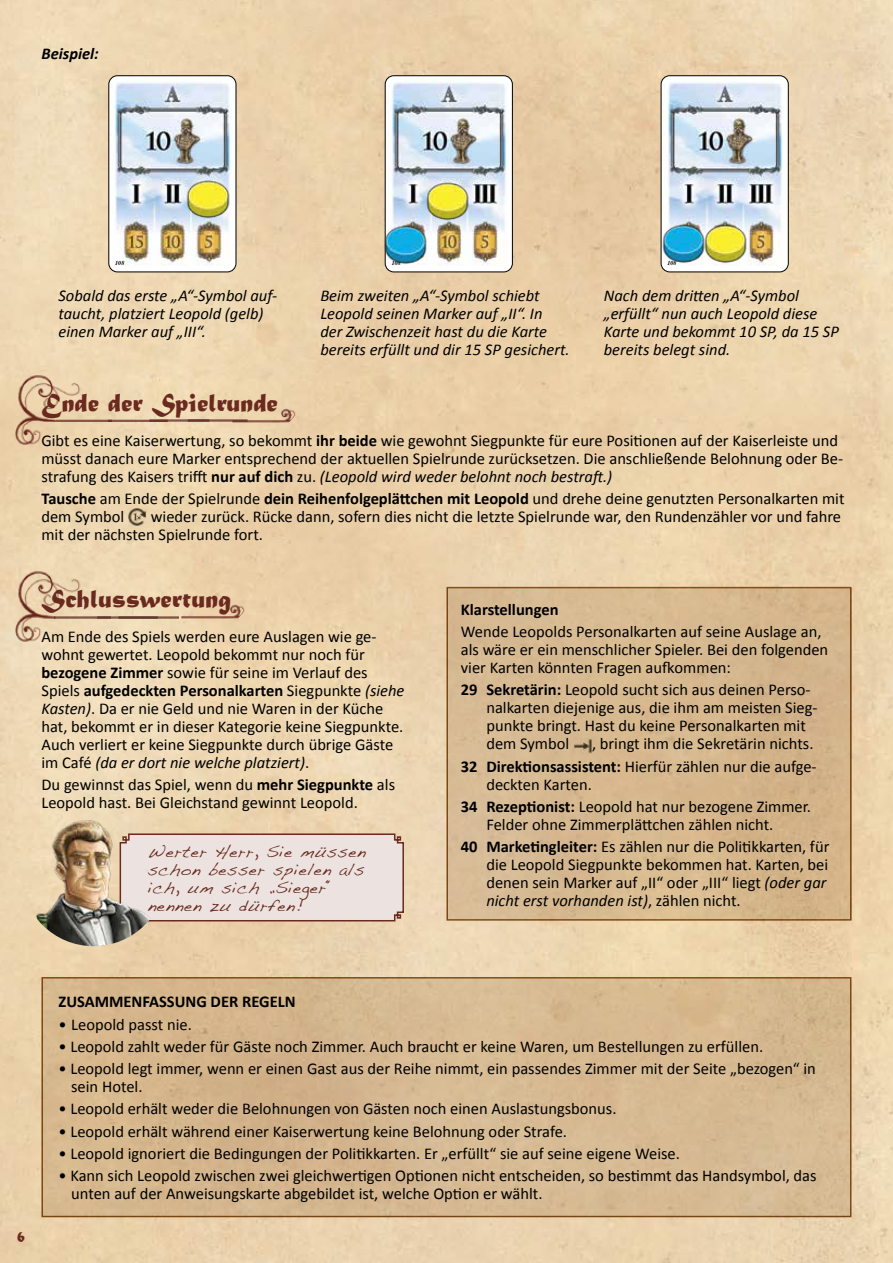
<style>
.page{position:relative;width:893px;height:1263px;background:#fff}
.page>*{position:absolute;margin:0;border:0;box-sizing:border-box;transform-origin:0 0}
.t1{font:27px "Matura MT Script Capitals";color:#6a2a1f}
.t2{font:16.5px/18px "Calibri";color:#000}
.t3{font:italic 16.5px/18px "Calibri";color:#000}
.t4{font:16.5px/18px "Handwriting Dakota";letter-spacing:.04em;color:#6a2a1f}
.t5{font:700 16.5px "Calibri";color:#000}
.t6{font:italic 700 16.5px "Calibri";color:#000}
.t7{font:15px "Matura MT Script Capitals";color:#6a2a1f}
.t8{font:italic 700 6.15px "Times";color:#000}
.s1{font-weight:700}
.s2{font-style:italic}
</style>
<div class="page">
<img style="left:0;top:0;width:893px;height:1263px">
<div style="left:447px;top:588px;width:404px;height:332px;background:#d6b88f"></div>
<div style="left:446px;top:587px;width:405px;height:334px;border:2px solid #8f6126"></div>
<div style="left:42px;top:978px;width:809px;height:238px;background:#d6b890"></div>
<div style="left:41px;top:977px;width:810px;height:240px;border:2px solid #8f6126"></div>
<div style="left:166px;top:833px;width:239px;height:89px;background:#ece3e0"></div>
<img style="left:109px;top:76px;width:127px;height:196px">
<div style="left:108px;top:75px;width:128px;height:197px;border:1px solid #000;border-radius:9px"></div>
<img style="left:180px;top:164px;width:56px;height:65px">
<img style="left:385px;top:76px;width:127px;height:196px">
<div style="left:385px;top:75px;width:128px;height:197px;border:1px solid #000;border-radius:9px"></div>
<img style="left:419px;top:166px;width:56px;height:65px">
<img style="left:377px;top:210px;width:57px;height:64px">
<img style="left:661px;top:76px;width:127px;height:196px">
<div style="left:661px;top:75px;width:128px;height:197px;border:1px solid #000;border-radius:9px"></div>
<img style="left:711px;top:209px;width:42px;height:64px">
<img style="left:655px;top:209px;width:56px;height:64px">
<img style="left:128px;top:509px;width:19px;height:17px">
<img style="left:573px;top:739px;width:19px;height:14px">
<img style="left:21px;top:803px;width:145px;height:143px">
<img style="left:13px;top:567px;width:35px;height:78px">
<img style="left:48px;top:567px;width:46px;height:78px">
<div style="left:158px;top:567px;width:21px;height:78px;background:#f0d9b4"></div>
<img style="left:181px;top:603px;width:72px;height:18px">
<div style="left:94px;top:567px;width:64px;height:78px;background:#f0dbb7"></div>
<img style="left:13px;top:371px;width:36px;height:78px">
<img style="left:49px;top:371px;width:55px;height:78px">
<img style="left:104px;top:371px;width:64px;height:78px">
<img style="left:248px;top:407px;width:56px;height:18px">
<div style="left:209px;top:370px;width:39px;height:78px;background:#eed8b1"></div>
<img style="left:146px;top:370px;width:63px;height:78px">
<p class="t6" style="left:41px;top:43px;width:59px">Beispiel:</p>
<p class="t8" style="left:115px;top:258px;width:11px">108</p>
<p class="t8" style="left:392px;top:258px;width:11px">108</p>
<p class="t8" style="left:668px;top:258px;width:11px">108</p>
<p class="t3" style="left:58px;top:286px;width:220px">Sobald das erste „A“-Symbol auf&shy;taucht, platziert Leopold (gelb) einen Marker auf „III“.</p>
<p class="t3" style="left:320px;top:286px;width:251px">Beim zweiten „A“-Symbol schiebt Leopold seinen Marker auf „II“. In<br>der Zwischenzeit hast du die Karte bereits erfüllt und dir 15 SP gesichert.</p>
<p class="t3" style="left:604px;top:286px;width:237px">Nach dem dritten „A“-Symbol „erfüllt“ nun auch Leopold diese<br>Karte und bekommt 10 SP, da 15 SP bereits belegt sind.</p>
<h1 class="t1" style="left:41px;top:386px;width:238px">Ende der Spielrunde</h1>
<p class="t2" style="left:41px;top:431px;width:803px">Gibt es eine Kaiserwertung, so bekommt <span class="s1">ihr beide</span> wie gewohnt Siegpunkte für eure Positionen auf der Kaiserleiste und müsst danach eure Marker entsprechend der aktuellen Spielrunde zurücksetzen. Die anschließende Belohnung oder Be&shy;strafung des Kaisers trifft <span class="s1">nur auf dich</span> zu. <span class="s2">(Leopold wird weder belohnt noch bestraft.)</span></p>
<p class="t2" style="left:41px;top:490px;width:805px"><span class="s1">Tausche</span> am Ende der Spielrunde <span class="s1">dein Reihenfolgeplättchen mit Leopold</span> und drehe deine genutzten Personalkarten mit dem Symbol</p>
<p class="t2" style="left:41px;top:508px;width:801px;text-indent:109px">wieder zurück. Rücke dann, sofern dies nicht die letzte Spielrunde war, den Rundenzähler vor und fahre mit der nächsten Spielrunde fort.</p>
<h1 class="t1" style="left:41px;top:582px;width:191px">Schlusswertung</h1>
<p class="t2" style="left:41px;top:627px;width:365px">Am Ende des Spiels werden eure Auslagen wie ge&shy;wohnt gewertet. Leopold bekommt nur noch für <span class="s1">bezogene Zimmer</span> sowie für seine im Verlauf des Spiels <span class="s1">aufgedeckten Personalkarten</span> Siegpunkte <span class="s2">(siehe Kasten)</span>. Da er nie Geld und nie Waren in der Küche hat, bekommt er in dieser Kategorie keine Siegpunkte.<br>Auch verliert er keine Siegpunkte durch übrige Gäste im Café <span class="s2">(da er dort nie welche platziert)</span>.</p>
<p class="t2" style="left:41px;top:776px;width:355px">Du gewinnst das Spiel, wenn du <span class="s1">mehr Siegpunkte</span> als<br>Leopold hast. Bei Gleichstand gewinnt Leopold.</p>
<p class="t4" style="left:148px;top:842px;width:219px">Werter Herr, Sie müssen schon besser spielen als ich, um sich „Sieger“ nennen zu dürfen!</p>
<p class="t5" style="left:461px;top:599px;width:99px">Klarstellungen</p>
<p class="t2" style="left:461px;top:623px;width:369px">Wende Leopolds Personalkarten auf seine Auslage an, als wäre er ein menschlicher Spieler. Bei den folgenden vier Karten könnten Fragen aufkommen:</p>
<p class="t2" style="left:486px;top:681px;width:333px;text-indent:-26px"><span class="s1">29 Sekretärin:</span> Leopold sucht sich aus deinen Perso&shy;nalkarten diejenige aus, die ihm am meisten Sieg&shy;punkte bringt. Hast du keine Personalkarten mit dem Symbol</p>
<p class="t2" style="left:461px;top:733px;width:357px;line-height:22.2px;text-align:right">, bringt ihm die Sekretärin nichts.<br><span class="s1">32 Direktionsassistent:</span> Hierfür zählen nur die aufge-</p>
<p class="t2" style="left:461px;top:773px;width:352px;line-height:22.2px;text-indent:26px">deckten Karten.<br><span class="s1">34 Rezeptionist:</span> Leopold hat nur bezogene Zimmer.</p>
<p class="t2" style="left:461px;top:813px;width:370px;line-height:22.2px;text-indent:26px">Felder ohne Zimmerplättchen zählen nicht.<br><span class="s1">40 Marketingleiter:</span> Es zählen nur die Politikkarten, für</p>
<p class="t2" style="left:486px;top:856px;width:343px;text-align:justify">die Leopold Siegpunkte bekommen hat. Karten, bei denen sein Marker auf „II“ oder „III“ liegt <span class="s2">(oder gar nicht erst vorhanden ist)</span>, zählen nicht.</p>
<p class="t7" style="left:17px;top:1227px;width:9px">6</p>
<p class="t5" style="left:58px;top:992px;width:239px">ZUSAMMENFASSUNG DER REGELN</p>
<p class="t2" style="left:58px;top:1015px;width:135px">• Leopold passt nie.</p>
<p class="t2" style="left:58px;top:1037px;width:706px">• Leopold zahlt weder für Gäste noch Zimmer. Auch braucht er keine Waren, um Bestellungen zu erfüllen.</p>
<p class="t2" style="left:71px;top:1060px;width:746px;text-indent:-13px">• Leopold legt immer, wenn er einen Gast aus der Reihe nimmt, ein passendes Zimmer mit der Seite „bezogen“ in sein Hotel.</p>
<p class="t2" style="left:58px;top:1100px;width:560px">• Leopold erhält weder die Belohnungen von Gästen noch einen Auslastungsbonus.</p>
<p class="t2" style="left:58px;top:1122px;width:510px">• Leopold erhält während einer Kaiserwertung keine Belohnung oder Strafe.</p>
<p class="t2" style="left:58px;top:1144px;width:623px">• Leopold ignoriert die Bedingungen der Politikkarten. Er „erfüllt“ sie auf seine eigene Weise.</p>
<p class="t2" style="left:71px;top:1167px;width:747px;text-indent:-13px">• Kann sich Leopold zwischen zwei gleichwertigen Optionen nicht entscheiden, so bestimmt das Handsymbol, das unten auf der Anweisungskarte abgebildet ist, welche Option er wählt.</p>
</div>
